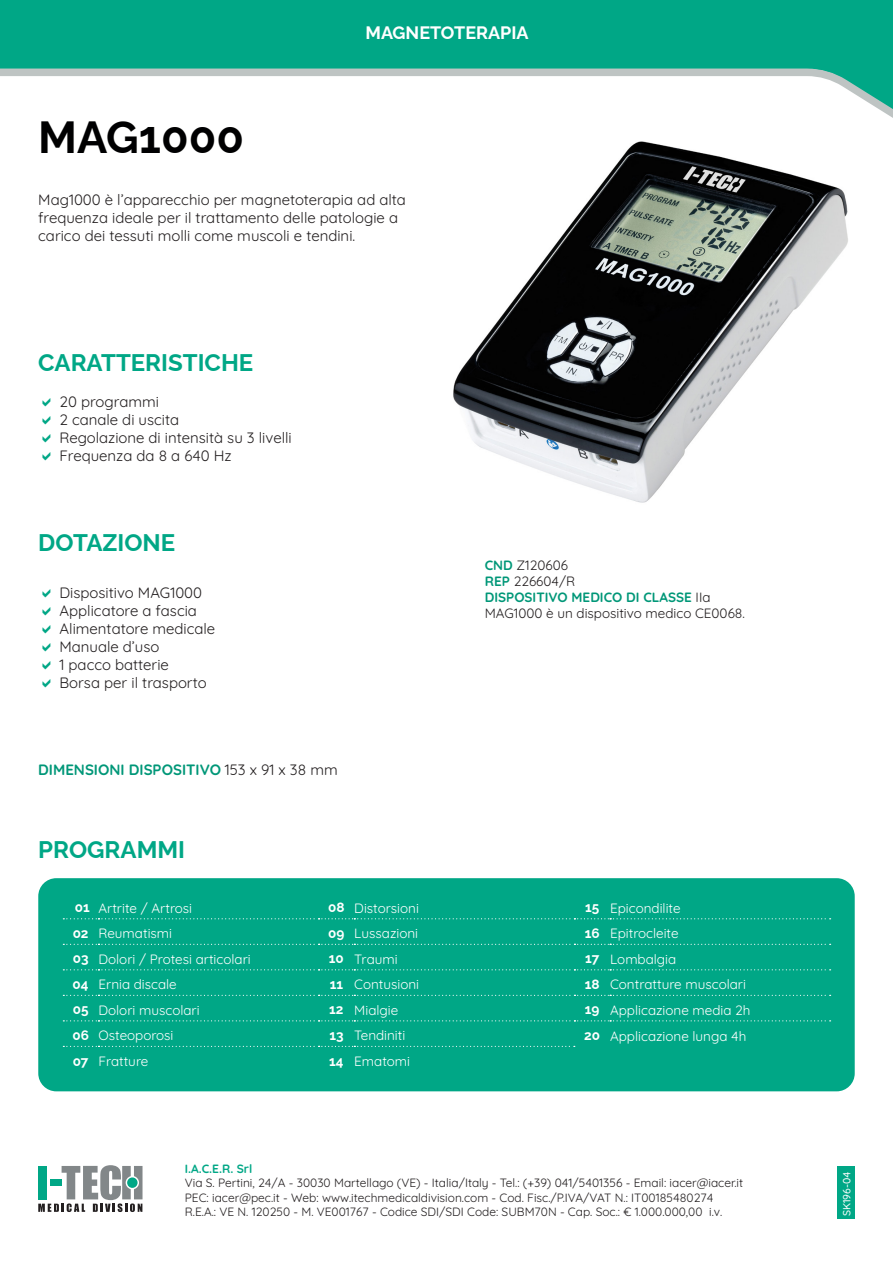
<style>
.page{position:relative;width:893px;height:1263px;background:#fff}
.page>*{position:absolute;margin:0;border:0;box-sizing:border-box;transform-origin:0 0}
.t1{font:700 45px "Raleway";color:#000001}
.t2{font:700 24px "Raleway";color:#00a786}
.t3{font:700 18px "Raleway";color:#fff}
.t4{font:15px/18px "Quicksand";color:#231f20}
.t5{font:700 15px "Quicksand";color:#009778}
.t6{font:13.5px "Quicksand";color:#fff}
.t7{font:13.5px "Quicksand";color:#231f20}
.t8{font:700 13.5px "Raleway";color:#fff}
.t9{font:700 13.5px "Quicksand";color:#009778}
.t10{font:12px "Quicksand";color:#231f20}
.t11{font:700 12px "Quicksand";color:#00a786}
.t12{font:500 10.5px "Quicksand";color:#fff}
.s1{font-weight:400;color:#231f20}
.s2{font-weight:700;color:#009778}
</style>
<div class="page">
<img style="left:453px;top:141px;width:395px;height:362px">
<div style="left:0;top:0;width:893px;height:65px;background:#00a786"></div>
<svg style="left:0;top:65px;width:893px;height:53px"></svg>
<svg style="left:38px;top:1165px;width:105px;height:47px"></svg>
<div style="left:837px;top:1166px;width:18px;height:53px;background:#00a786"></div>
<div style="left:38px;top:878px;width:817px;height:213px;background:#00a786;border-radius:18px"></div>
<svg style="left:63px;top:1046px;width:512px;height:1px"></svg>
<svg style="left:63px;top:918px;width:768px;height:1px"></svg>
<svg style="left:63px;top:944px;width:768px;height:1px"></svg>
<svg style="left:63px;top:969px;width:768px;height:1px"></svg>
<svg style="left:63px;top:995px;width:768px;height:1px"></svg>
<svg style="left:63px;top:1020px;width:768px;height:1px"></svg>
<p class="t1" style="left:38px;top:101px;width:207px">MAG1000</p>
<p class="t3" style="left:365px;top:18px;width:165px">MAGNETOTERAPIA</p>
<p class="t4" style="left:38px;top:189px;width:369px">Mag1000 è l’apparecchio per magnetoterapia ad alta frequenza ideale per il trattamento delle patologie a carico dei tessuti molli come muscoli e tendini.</p>
<p class="t2" style="left:38px;top:344px;width:217px">CARATTERISTICHE</p>
<p class="t4" style="left:60px;top:391px;width:101px">20 programmi</p>
<p class="t4" style="left:60px;top:409px;width:121px">2 canale di uscita</p>
<p class="t4" style="left:60px;top:427px;width:234px">Regolazione di intensità su 3 livelli</p>
<p class="t4" style="left:60px;top:445px;width:174px">Frequenza da 8 a 640 Hz</p>
<p class="t2" style="left:38px;top:523px;width:139px">DOTAZIONE</p>
<p class="t4" style="left:60px;top:582px;width:144px">Dispositivo MAG1000</p>
<p class="t4" style="left:60px;top:600px;width:139px">Applicatore a fascia</p>
<p class="t4" style="left:60px;top:618px;width:157px">Alimentatore medicale</p>
<p class="t4" style="left:60px;top:636px;width:101px">Manuale d’uso</p>
<p class="t4" style="left:60px;top:654px;width:111px">1 pacco batterie</p>
<p class="t4" style="left:60px;top:672px;width:149px">Borsa per il trasporto</p>
<p class="t5" style="left:38px;top:758px;width:301px">DIMENSIONI DISPOSITIVO <span class="s1">153 x 91 x 38 mm</span></p>
<p class="t2" style="left:38px;top:831px;width:148px">PROGRAMMI</p>
<p class="t7" style="left:485px;top:555px;width:85px"><span class="s2">CND</span> Z120606</p>
<p class="t7" style="left:485px;top:571px;width:92px"><span class="s2">REP</span> 226604/R</p>
<p class="t9" style="left:485px;top:587px;width:227px">DISPOSITIVO MEDICO DI CLASSE <span class="s1">IIa</span></p>
<p class="t7" style="left:485px;top:603px;width:262px">MAG1000 è un dispositivo medico CE0068.</p>
<p class="t8" style="left:75px;top:896px;width:16px">01</p>
<p class="t6" style="left:98px;top:897px;width:95px">Artrite / Artrosi</p>
<p class="t8" style="left:328px;top:896px;width:18px">08</p>
<p class="t6" style="left:354px;top:897px;width:66px">Distorsioni</p>
<p class="t8" style="left:585px;top:896px;width:16px">15</p>
<p class="t6" style="left:610px;top:897px;width:72px">Epicondilite</p>
<p class="t8" style="left:73px;top:922px;width:17px">02</p>
<p class="t6" style="left:98px;top:923px;width:75px">Reumatismi</p>
<p class="t8" style="left:328px;top:922px;width:18px">09</p>
<p class="t6" style="left:354px;top:923px;width:65px">Lussazioni</p>
<p class="t8" style="left:585px;top:922px;width:16px">16</p>
<p class="t6" style="left:610px;top:923px;width:70px">Epitrocleite</p>
<p class="t8" style="left:73px;top:948px;width:17px">03</p>
<p class="t6" style="left:98px;top:948px;width:154px">Dolori / Protesi articolari</p>
<p class="t8" style="left:329px;top:948px;width:16px">10</p>
<p class="t6" style="left:354px;top:948px;width:45px">Traumi</p>
<p class="t8" style="left:585px;top:948px;width:16px">17</p>
<p class="t6" style="left:610px;top:948px;width:68px">Lombalgia</p>
<p class="t8" style="left:73px;top:973px;width:17px">04</p>
<p class="t6" style="left:98px;top:974px;width:80px">Ernia discale</p>
<p class="t8" style="left:330px;top:973px;width:15px">11</p>
<p class="t6" style="left:354px;top:974px;width:66px">Contusioni</p>
<p class="t8" style="left:585px;top:973px;width:16px">18</p>
<p class="t6" style="left:610px;top:974px;width:137px">Contratture muscolari</p>
<p class="t8" style="left:73px;top:999px;width:17px">05</p>
<p class="t6" style="left:98px;top:999px;width:103px">Dolori muscolari</p>
<p class="t8" style="left:329px;top:999px;width:16px">12</p>
<p class="t6" style="left:354px;top:999px;width:45px">Mialgie</p>
<p class="t8" style="left:585px;top:999px;width:16px">19</p>
<p class="t6" style="left:610px;top:999px;width:142px">Applicazione media 2h</p>
<p class="t8" style="left:72px;top:1024px;width:18px">06</p>
<p class="t6" style="left:98px;top:1025px;width:77px">Osteoporosi</p>
<p class="t8" style="left:329px;top:1024px;width:16px">13</p>
<p class="t6" style="left:354px;top:1025px;width:53px">Tendiniti</p>
<p class="t8" style="left:584px;top:1025px;width:17px">20</p>
<p class="t6" style="left:610px;top:1025px;width:138px">Applicazione lunga 4h</p>
<p class="t8" style="left:73px;top:1050px;width:17px">07</p>
<p class="t6" style="left:98px;top:1051px;width:51px">Fratture</p>
<p class="t8" style="left:329px;top:1050px;width:16px">14</p>
<p class="t6" style="left:354px;top:1051px;width:57px">Ematomi</p>
<p class="t11" style="left:185px;top:1159px;width:69px">I.A.C.E.R. Srl</p>
<p class="t10" style="left:185px;top:1174px;width:560px">Via S. Pertini, 24/A - 30030 Martellago (VE) - Italia/Italy - Tel.: (+39) 041/5401356 - Email: iacer@iacer.it</p>
<p class="t10" style="left:185px;top:1188px;width:530px">PEC: iacer@pec.it - Web: www.itechmedicaldivision.com - Cod. Fisc./P.IVA/VAT N.: IT00185480274</p>
<p class="t10" style="left:185px;top:1202px;width:539px">R.E.A.: VE N. 120250 - M. VE001767 - Codice SDI/SDI Code: SUBM70N - Cap. Soc.: € 1.000.000,00 i.v.</p>
<p class="t12" style="left:838px;top:1216px;width:46px;rotate:-90deg">SK196-04</p>
</div>
